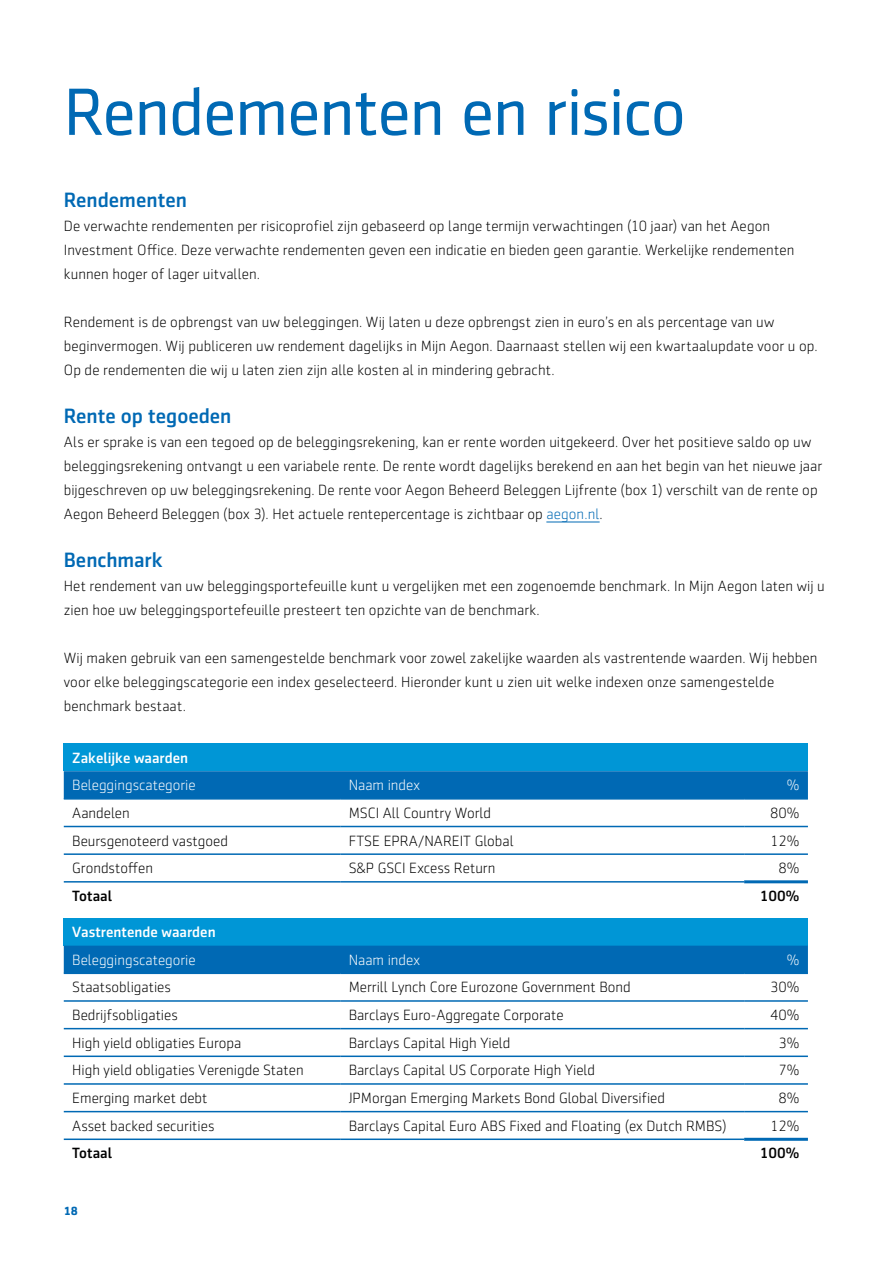
<style>
.page{position:relative;width:893px;height:1263px;background:#fff}
.page>*{position:absolute;margin:0;border:0;box-sizing:border-box;transform-origin:0 0}
.t1{font:67.5px "Sentico Sans DT";letter-spacing:-.015em;color:#0069b4}
.t2{font:500 21px "Sentico Sans DT";color:#0069b4}
.t3{font:300 15px/24px "Sentico Sans DT";letter-spacing:.005em;color:#000}
.t4{font:300 15px "Sentico Sans DT";color:#fff}
.t5{font:500 15px "Sentico Sans DT";color:#fff}
.t6{font:500 15px "Sentico Sans DT";color:#000}
.t7{font:700 12px "Sentico Sans DT";color:#0069b4}
.s1{color:#0069b4}
</style>
<div class="page">
<hr style="left:546px;top:522px;width:54px;height:1px;background:#0069b4">
<div style="left:64px;top:743px;width:744px;height:28px;background:#0096d6"></div>
<div style="left:64px;top:771px;width:744px;height:27px;background:#0069b4"></div>
<hr style="left:64px;top:826px;width:276px;height:1px;background:#0069b4">
<hr style="left:340px;top:826px;width:404px;height:1px;background:#0069b4">
<hr style="left:744px;top:826px;width:64px;height:1px;background:#0069b4">
<hr style="left:64px;top:853px;width:276px;height:2px;background:#0069b4">
<hr style="left:340px;top:853px;width:404px;height:2px;background:#0069b4">
<hr style="left:744px;top:853px;width:64px;height:2px;background:#0069b4">
<hr style="left:64px;top:798px;width:276px;height:1px;background:#0069b4">
<hr style="left:340px;top:798px;width:404px;height:1px;background:#0069b4">
<hr style="left:744px;top:798px;width:64px;height:1px;background:#0069b4">
<hr style="left:64px;top:881px;width:276px;height:1px;background:#0069b4">
<hr style="left:340px;top:881px;width:404px;height:1px;background:#0069b4">
<hr style="left:744px;top:880px;width:64px;height:3px;background:#0069b4">
<div style="left:64px;top:918px;width:744px;height:28px;background:#0096d6"></div>
<div style="left:64px;top:946px;width:744px;height:26px;background:#0069b4"></div>
<hr style="left:64px;top:1000px;width:276px;height:2px;background:#0069b4">
<hr style="left:340px;top:1000px;width:404px;height:2px;background:#0069b4">
<hr style="left:744px;top:1000px;width:64px;height:2px;background:#0069b4">
<hr style="left:64px;top:1028px;width:276px;height:1px;background:#0069b4">
<hr style="left:340px;top:1028px;width:404px;height:1px;background:#0069b4">
<hr style="left:744px;top:1028px;width:64px;height:1px;background:#0069b4">
<hr style="left:64px;top:1055px;width:276px;height:2px;background:#0069b4">
<hr style="left:340px;top:1055px;width:404px;height:2px;background:#0069b4">
<hr style="left:744px;top:1055px;width:64px;height:2px;background:#0069b4">
<hr style="left:64px;top:1083px;width:276px;height:2px;background:#0069b4">
<hr style="left:340px;top:1083px;width:404px;height:2px;background:#0069b4">
<hr style="left:744px;top:1083px;width:64px;height:2px;background:#0069b4">
<hr style="left:64px;top:1111px;width:276px;height:1px;background:#0069b4">
<hr style="left:340px;top:1111px;width:404px;height:1px;background:#0069b4">
<hr style="left:744px;top:1111px;width:64px;height:1px;background:#0069b4">
<hr style="left:64px;top:1138px;width:276px;height:2px;background:#0069b4">
<hr style="left:340px;top:1138px;width:404px;height:2px;background:#0069b4">
<hr style="left:744px;top:1138px;width:64px;height:3px;background:#0069b4">
<hr style="left:64px;top:972px;width:276px;height:2px;background:#0069b4">
<hr style="left:340px;top:972px;width:404px;height:2px;background:#0069b4">
<hr style="left:744px;top:972px;width:64px;height:2px;background:#0069b4">
<h1 class="t1" style="left:64px;top:75px;width:623px">Rendementen en risico</h1>
<h2 class="t2" style="left:64px;top:188px;width:125px">Rendementen</h2>
<p class="t3" style="left:64px;top:214px;width:732px">De verwachte rendementen per risicoprofiel zijn gebaseerd op lange termijn verwachtingen (10 jaar) van het Aegon<br>Investment Office. Deze verwachte rendementen geven een indicatie en bieden geen garantie. Werkelijke rendementen kunnen hoger of lager uitvallen.</p>
<p class="t3" style="left:64px;top:310px;width:755px">Rendement is de opbrengst van uw beleggingen. Wij laten u deze opbrengst zien in euro’s en als percentage van uw beginvermogen. Wij publiceren uw rendement dagelijks in Mijn Aegon. Daarnaast stellen wij een kwartaalupdate voor u op.<br>Op de rendementen die wij u laten zien zijn alle kosten al in mindering gebracht.</p>
<h2 class="t2" style="left:64px;top:404px;width:169px">Rente op tegoeden</h2>
<p class="t3" style="left:64px;top:430px;width:760px">Als er sprake is van een tegoed op de beleggingsrekening, kan er rente worden uitgekeerd. Over het positieve saldo op uw beleggingsrekening ontvangt u een variabele rente. De rente wordt dagelijks berekend en aan het begin van het nieuwe jaar bijgeschreven op uw beleggingsrekening. De rente voor Aegon Beheerd Beleggen Lijfrente (box 1) verschilt van de rente op Aegon Beheerd Beleggen (box 3). Het actuele rentepercentage is zichtbaar op <span class="s1">aegon.nl</span>.</p>
<h2 class="t2" style="left:64px;top:548px;width:100px">Benchmark</h2>
<p class="t3" style="left:64px;top:574px;width:763px">Het rendement van uw beleggingsportefeuille kunt u vergelijken met een zogenoemde benchmark. In Mijn Aegon laten wij u zien hoe uw beleggingsportefeuille presteert ten opzichte van de benchmark.</p>
<p class="t3" style="left:64px;top:646px;width:755px">Wij maken gebruik van een samengestelde benchmark voor zowel zakelijke waarden als vastrentende waarden. Wij hebben voor elke beleggingscategorie een index geselecteerd. Hieronder kunt u zien uit welke indexen onze samengestelde benchmark bestaat.</p>
<p class="t5" style="left:72px;top:749px;width:117px">Zakelijke waarden</p>
<p class="t4" style="left:72px;top:777px;width:125px">Beleggingscategorie</p>
<p class="t4" style="left:349px;top:777px;width:73px">Naam index</p>
<p class="t4" style="left:787px;top:777px;width:14px">%</p>
<p class="t3" style="left:72px;top:801px;width:59px">Aandelen</p>
<p class="t3" style="left:349px;top:801px;width:144px">MSCI All Country World</p>
<p class="t3" style="left:770px;top:801px;width:31px">80%</p>
<p class="t3" style="left:72px;top:829px;width:157px">Beursgenoteerd vastgoed</p>
<p class="t3" style="left:349px;top:829px;width:166px">FTSE EPRA/NAREIT Global</p>
<p class="t3" style="left:770px;top:829px;width:31px">12%</p>
<p class="t3" style="left:72px;top:856px;width:82px">Grondstoffen</p>
<p class="t3" style="left:349px;top:856px;width:148px">S&amp;P GSCI Excess Return</p>
<p class="t3" style="left:778px;top:856px;width:22px">8%</p>
<p class="t6" style="left:72px;top:887px;width:41px">Totaal</p>
<p class="t6" style="left:760px;top:887px;width:41px">100%</p>
<p class="t5" style="left:72px;top:924px;width:145px">Vastrentende waarden</p>
<p class="t4" style="left:72px;top:952px;width:125px">Beleggingscategorie</p>
<p class="t4" style="left:349px;top:952px;width:73px">Naam index</p>
<p class="t4" style="left:787px;top:952px;width:14px">%</p>
<p class="t3" style="left:72px;top:975px;width:100px">Staatsobligaties</p>
<p class="t3" style="left:349px;top:975px;width:283px">Merrill Lynch Core Eurozone Government Bond</p>
<p class="t3" style="left:770px;top:975px;width:31px">30%</p>
<p class="t3" style="left:72px;top:1003px;width:107px">Bedrijfsobligaties</p>
<p class="t3" style="left:349px;top:1003px;width:216px">Barclays Euro-Aggregate Corporate</p>
<p class="t3" style="left:770px;top:1003px;width:31px">40%</p>
<p class="t3" style="left:72px;top:1031px;width:171px">High yield obligaties Europa</p>
<p class="t3" style="left:349px;top:1031px;width:163px">Barclays Capital High Yield</p>
<p class="t3" style="left:778px;top:1031px;width:22px">3%</p>
<p class="t3" style="left:72px;top:1058px;width:233px">High yield obligaties Verenigde Staten</p>
<p class="t3" style="left:349px;top:1058px;width:248px">Barclays Capital US Corporate High Yield</p>
<p class="t3" style="left:778px;top:1058px;width:22px">7%</p>
<p class="t3" style="left:72px;top:1086px;width:137px">Emerging market debt</p>
<p class="t3" style="left:349px;top:1086px;width:318px">JPMorgan Emerging Markets Bond Global Diversified</p>
<p class="t3" style="left:778px;top:1086px;width:22px">8%</p>
<p class="t3" style="left:72px;top:1114px;width:144px">Asset backed securities</p>
<p class="t3" style="left:349px;top:1114px;width:380px">Barclays Capital Euro ABS Fixed and Floating (ex Dutch RMBS)</p>
<p class="t3" style="left:770px;top:1114px;width:31px">12%</p>
<p class="t6" style="left:72px;top:1145px;width:41px">Totaal</p>
<p class="t6" style="left:760px;top:1145px;width:41px">100%</p>
<p class="t7" style="left:64px;top:1204px;width:16px">18</p>
</div>
